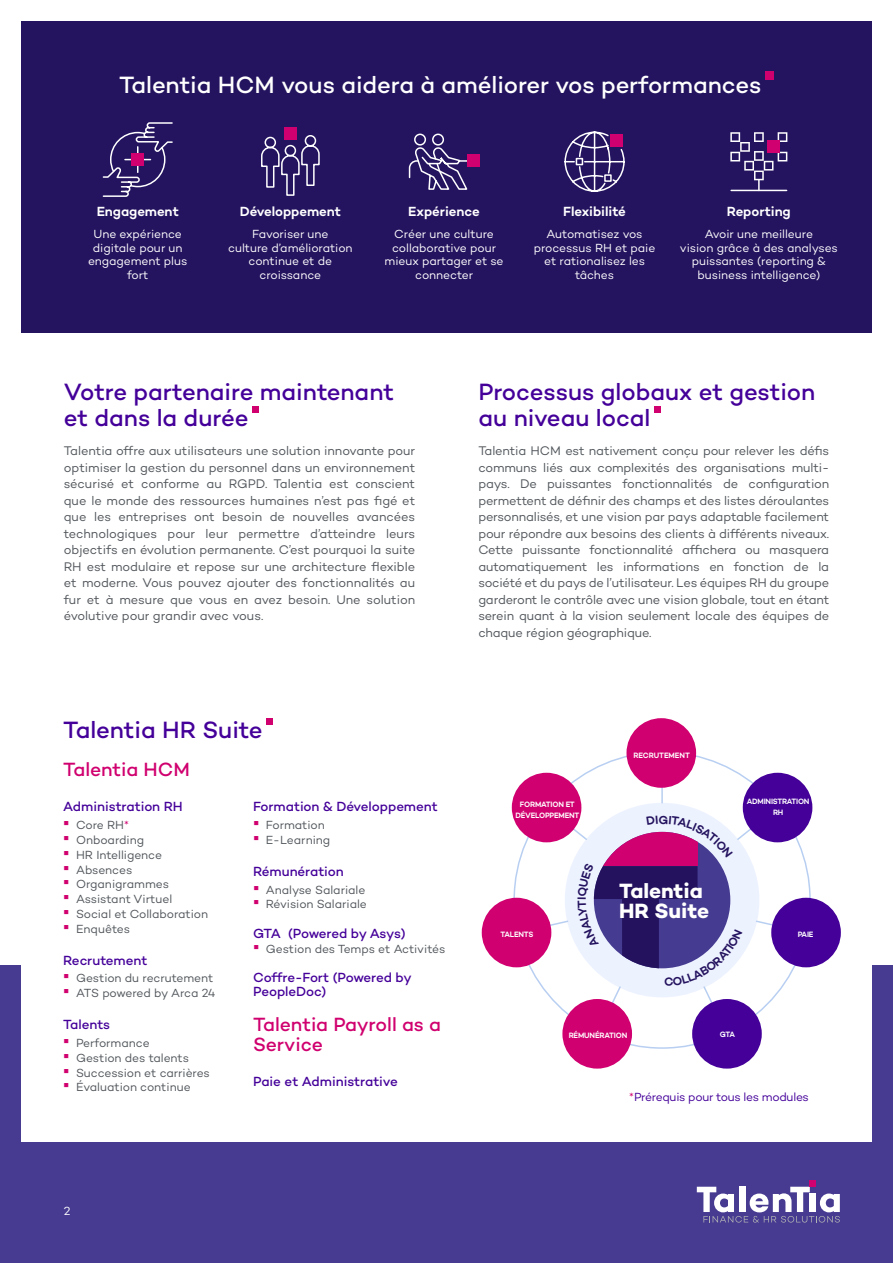
<style>
.page{position:relative;width:893px;height:1263px;background:#fff}
.page>*{position:absolute;margin:0;border:0;box-sizing:border-box;transform-origin:0 0}
.Title2{font:500 24px/25.5px "Campton";letter-spacing:-.005em;color:#409}
.Title2-2{font:500 24px "Campton";letter-spacing:-.005em;color:#fff}
.t1{font:700 21px/19.5px "Campton";letter-spacing:-.005em;color:#fff}
.t2{font:500 19.5px/19.5px "Campton";letter-spacing:-.005em;color:#d0006f}
.t3{font:500 13.5px "Campton";letter-spacing:-.005em;color:#409}
.Icon_Title{font:600 13.5px "Campton";letter-spacing:-.005em;color:#fff}
.t4{font:500 13.5px/13.5px "Campton";letter-spacing:-.02em;color:#450099}
.Paragraph_Small{font:12.75px/16.5px "Campton";letter-spacing:-.01em;color:#51565b;text-align:justify}
.t5{font:12px "Campton";letter-spacing:-.005em;color:#51565b}
.Icon_Description{font:12px/13.5px "Campton";letter-spacing:-.005em;color:#fff;text-align:center}
.Paragraph_Small-2{font:12px "Campton";letter-spacing:-.025em;color:#409}
.t6{font:600 7.8px/11.1px "Campton";letter-spacing:-.03em;color:#fff;text-align:center;scale:.95 1}
.t7{font:600 7.8px "Campton";letter-spacing:-.01em;color:#fff;scale:.95 1}
.s1{font-family:"Arial";font-size:18px;color:#d0006f}
.s2{color:#d0006f}
</style>
<div class="page">
<div style="left:0;top:965px;width:893px;height:298px;background:#463a91"></div>
<div style="left:21px;top:21px;width:851px;height:1121px;background:#fff"></div>
<svg style="left:697px;top:1181px;width:143px;height:41px"></svg>
<div style="left:21px;top:21px;width:851px;height:312px;background:#24135f"></div>
<svg style="left:253px;top:406px;width:6px;height:6px"></svg>
<div style="left:765px;top:71px;width:9px;height:9px;background:#d0006f"></div>
<svg style="left:102px;top:122px;width:71px;height:75px"></svg>
<div style="left:284px;top:128px;width:12px;height:12px;background:#d10070"></div>
<svg style="left:261px;top:134px;width:59px;height:62px"></svg>
<div style="left:467px;top:155px;width:12px;height:12px;background:#d10070"></div>
<svg style="left:408px;top:133px;width:61px;height:57px"></svg>
<svg style="left:564px;top:131px;width:61px;height:61px"></svg>
<svg style="left:730px;top:132px;width:57px;height:58px"></svg>
<hr style="left:731px;top:190px;width:56px;height:1px;background:#fff">
<div style="left:767px;top:141px;width:12px;height:12px;background:#d10070"></div>
<div style="left:654px;top:406px;width:7px;height:6px;background:#d0006f"></div>
<svg style="left:513px;top:751px;width:298px;height:298px"></svg>
<div style="left:626px;top:718px;width:70px;height:70px;background:#d10070;border-radius:50%"></div>
<div style="left:562px;top:999px;width:70px;height:69px;background:#d10070;border-radius:50%"></div>
<div style="left:482px;top:898px;width:69px;height:69px;background:#d10070;border-radius:50%"></div>
<div style="left:771px;top:898px;width:70px;height:69px;background:#450099;border-radius:50%"></div>
<div style="left:743px;top:773px;width:69px;height:69px;background:#450099;border-radius:50%"></div>
<div style="left:512px;top:773px;width:69px;height:69px;background:#d10070;border-radius:50%"></div>
<div style="left:692px;top:999px;width:70px;height:69px;background:#450099;border-radius:50%"></div>
<svg style="left:267px;top:718px;width:6px;height:6px"></svg>
<svg style="left:578px;top:815px;width:164px;height:171px;background:#9c85b8"></svg>
<p class="Title2-2" style="left:119px;top:70px;width:644px">Talentia HCM vous aidera à améliorer vos performances</p>
<p class="Icon_Title" style="left:97px;top:203px;width:84px">Engagement</p>
<p class="Icon_Description" style="left:88px;top:227px;width:101px">Une expérience digitale pour un engagement plus fort</p>
<p class="Icon_Title" style="left:240px;top:203px;width:102px">Développement</p>
<p class="Icon_Description" style="left:228px;top:227px;width:126px">Favoriser une<br>culture d’amélioration continue et de croissance</p>
<p class="Icon_Title" style="left:408px;top:203px;width:73px">Expérience</p>
<p class="Icon_Description" style="left:384px;top:227px;width:121px">Créer une culture collaborative pour mieux partager et se connecter</p>
<p class="Icon_Title" style="left:563px;top:203px;width:64px">Flexibilité</p>
<p class="Icon_Description" style="left:534px;top:227px;width:123px">Automatisez vos processus RH et paie et rationalisez les tâches</p>
<p class="Icon_Title" style="left:727px;top:203px;width:65px">Reporting</p>
<p class="Icon_Description" style="left:680px;top:227px;width:159px">Avoir une meilleure<br>vision grâce à des analyses puissantes (reporting &amp; business intelligence)</p>
<p class="Title2" style="left:64px;top:379px;width:332px">Votre partenaire maintenant et dans la durée</p>
<p class="Paragraph_Small" style="left:64px;top:442px;width:353px">Talentia offre aux utilisateurs une solution innovante pour optimiser la gestion du personnel dans un environnement sécurisé et conforme au RGPD. Talentia est conscient que le monde des ressources humaines n’est pas figé et que les entreprises ont besoin de nouvelles avancées technologiques pour leur permettre d’atteindre leurs objectifs en évolution permanente. C’est pourquoi la suite RH est modulaire et repose sur une architecture flexible et moderne. Vous pouvez ajouter des fonctionnalités au fur et à mesure que vous en avez besoin. Une solution évolutive pour grandir avec vous.</p>
<p class="Title2" style="left:63px;top:716px;width:201px">Talentia HR Suite</p>
<h3 class="t2" style="left:63px;top:760px;width:128px">Talentia HCM</h3>
<p class="t3" style="left:63px;top:798px;width:121px">Administration RH</p>
<p class="t5" style="left:63px;top:818px;width:67px"><span class="s1">▪</span> Core RH<span class="s2">*</span></p>
<p class="t5" style="left:63px;top:832px;width:82px"><span class="s1">▪</span> Onboarding</p>
<p class="t5" style="left:63px;top:847px;width:100px"><span class="s1">▪</span> HR Intelligence</p>
<p class="t5" style="left:63px;top:862px;width:70px"><span class="s1">▪</span> Absences</p>
<p class="t5" style="left:63px;top:877px;width:107px"><span class="s1">▪</span> Organigrammes</p>
<p class="t5" style="left:63px;top:891px;width:110px"><span class="s1">▪</span> Assistant Virtuel</p>
<p class="t5" style="left:63px;top:906px;width:146px"><span class="s1">▪</span> Social et Collaboration</p>
<p class="t5" style="left:63px;top:921px;width:68px"><span class="s1">▪</span> Enquêtes</p>
<p class="t3" style="left:63px;top:951px;width:85px">Recrutement</p>
<p class="t5" style="left:63px;top:971px;width:152px"><span class="s1">▪</span> Gestion du recrutement</p>
<p class="t5" style="left:63px;top:986px;width:154px"><span class="s1">▪</span> ATS powered by Arca 24</p>
<p class="t3" style="left:63px;top:1016px;width:48px">Talents</p>
<p class="t5" style="left:63px;top:1035px;width:88px"><span class="s1">▪</span> Performance</p>
<p class="t5" style="left:63px;top:1050px;width:127px"><span class="s1">▪</span> Gestion des talents</p>
<p class="t5" style="left:63px;top:1065px;width:148px"><span class="s1">▪</span> Succession et carrières</p>
<p class="t5" style="left:63px;top:1080px;width:129px"><span class="s1">▪</span> Évaluation continue</p>
<p class="t3" style="left:253px;top:798px;width:186px">Formation &amp; Développement</p>
<p class="t5" style="left:253px;top:817px;width:73px"><span class="s1">▪</span> Formation</p>
<p class="t5" style="left:253px;top:832px;width:79px"><span class="s1">▪</span> E-Learning</p>
<p class="t3" style="left:253px;top:863px;width:92px">Rémunération</p>
<p class="t5" style="left:253px;top:882px;width:114px"><span class="s1">▪</span> Analyse Salariale</p>
<p class="t5" style="left:253px;top:897px;width:115px"><span class="s1">▪</span> Révision Salariale</p>
<p class="t4" style="left:253px;top:926px;width:154px">GTA (Powered by Asys)</p>
<p class="t5" style="left:253px;top:941px;width:194px"><span class="s1">▪</span> Gestion des Temps et Activités</p>
<p class="t4" style="left:253px;top:970px;width:160px">Coffre-Fort (Powered by<br>PeopleDoc)</p>
<h3 class="t2" style="left:253px;top:1014px;width:189px">Talentia Payroll as a<br>Service</h3>
<p class="t3" style="left:253px;top:1073px;width:146px">Paie et Administrative</p>
<p class="Title2" style="left:478px;top:379px;width:338px">Processus globaux et gestion au niveau local</p>
<p class="Paragraph_Small" style="left:478px;top:442px;width:352px">Talentia HCM est nativement conçu pour relever les défis communs liés aux complexités des organisations multi&shy;pays. De puissantes fonctionnalités de configuration permettent de définir des champs et des listes déroulantes personnalisés, et une vision par pays adaptable facilement pour répondre aux besoins des clients à différents niveaux.<br>Cette puissante fonctionnalité affichera ou masquera automatiquement les informations en fonction de la société et du pays de l’utilisateur. Les équipes RH du groupe garderont le contrôle avec une vision globale, tout en étant serein quant à la vision seulement locale des équipes de chaque région géographique.</p>
<p class="t6" style="left:515px;top:798px;width:69px">FORMATION ET<br>DÉVELOPPEMENT</p>
<p class="t6" style="left:500px;top:928px;width:36px">TALENTS</p>
<p class="t7" style="left:633px;top:750px;width:61px">RECRUTEMENT</p>
<p class="t1" style="left:619px;top:881px;width:92px">Talentia<br>HR Suite</p>
<p class="t6" style="left:747px;top:795px;width:67px">ADMINISTRATION</p>
<p class="t6" style="left:773px;top:806px;width:12px">RH</p>
<p class="t6" style="left:798px;top:928px;width:18px">PAIE</p>
<p class="t6" style="left:569px;top:1029px;width:63px">RÉMUNÉRATION</p>
<p class="t6" style="left:720px;top:1028px;width:17px">GTA</p>
<p class="Paragraph_Small-2" style="left:629px;top:1089px;width:181px"><span class="s2">*</span>Prérequis pour tous les modules</p>
<p class="Icon_Description" style="left:64px;top:1204px;width:8px">2</p>
</div>
